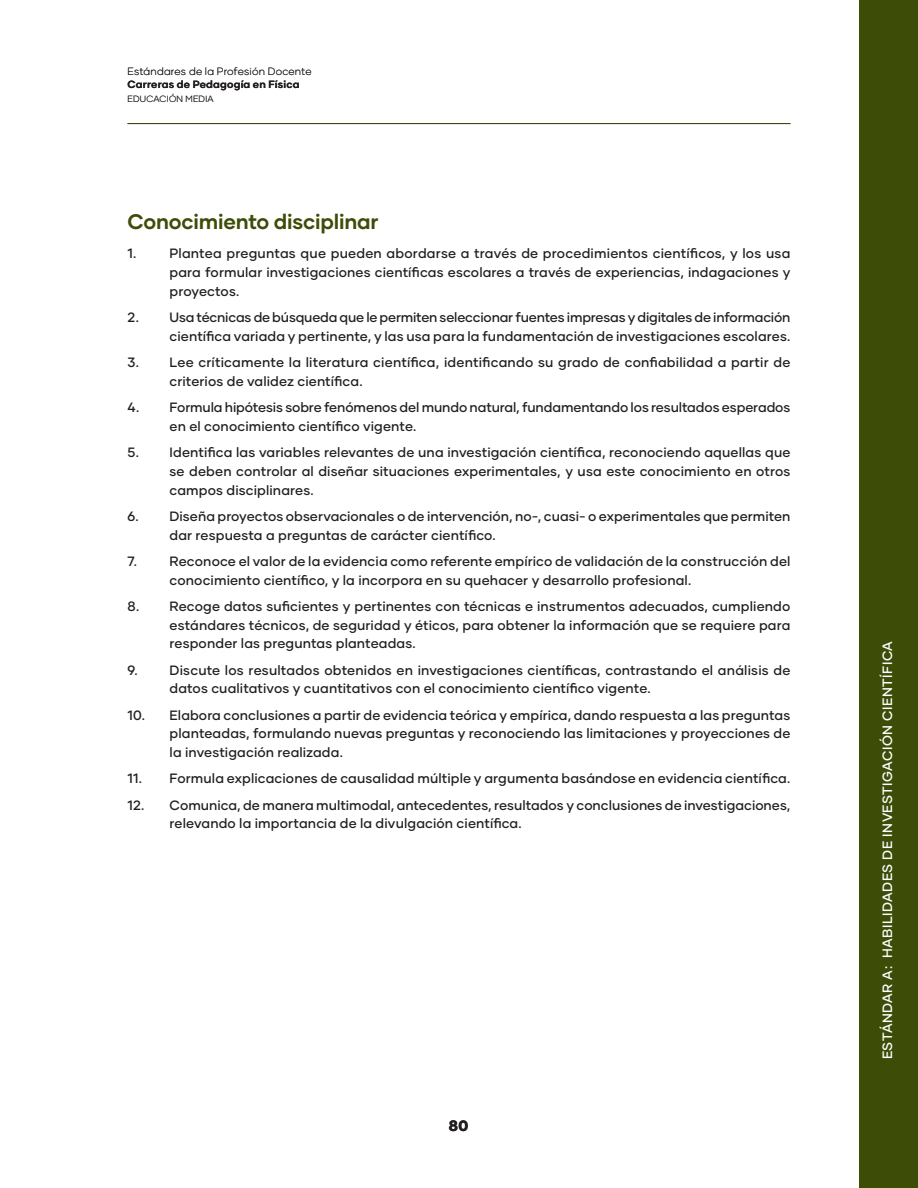
<style>
.page{position:relative;width:918px;height:1188px;background:#fff}
.page>*{position:absolute;margin:0;border:0;box-sizing:border-box;transform-origin:0 0}
.t1{font:700 21px "Gilmer";letter-spacing:-.01em;color:#3d4d08}
.t2{font:800 15px "Gilmer";color:#231f20}
.Bullets_Med_9_-_sin{font:500 13.5px/18.8px "Gilmer";letter-spacing:.005em;color:#231f20}
.t3{font:500 13.5px "Gilmer";letter-spacing:.035em;color:#fff}
.t4{font:300 10.5px "Gilmer";letter-spacing:.015em;color:#231f20}
.t5{font:700 10.5px "Gilmer";letter-spacing:.02em;color:#231f20}
.t6{font:300 9px "Gilmer";letter-spacing:.025em;color:#231f20}
</style>
<div class="page">
<hr style="left:128px;top:123px;width:662px;height:1px;background:#3d4d08">
<div style="left:859px;top:0;width:59px;height:1188px;background:#3d4d08"></div>
<p class="t4" style="left:128px;top:64px;width:186px">Estándares de la Profesión Docente</p>
<p class="t5" style="left:128px;top:78px;width:173px">Carreras de Pedagogía en Física</p>
<p class="t6" style="left:128px;top:93px;width:88px">EDUCACIÓN MEDIA</p>
<p class="t1" style="left:128px;top:209px;width:253px">Conocimiento disciplinar</p>
<p class="Bullets_Med_9_-_sin" style="left:128px;top:244px;width:10px">1.</p>
<p class="Bullets_Med_9_-_sin" style="left:170px;top:244px;width:622px;text-align:justify">Plantea preguntas que pueden abordarse a través de procedimientos científicos, y los usa para formular investigaciones científicas escolares a través de experiencias, indagaciones y proyectos.</p>
<p class="Bullets_Med_9_-_sin" style="left:128px;top:308px;width:664px;text-align:right">2. Usa técnicas de búsqueda que le permiten seleccionar fuentes impresas y digitales de información científica variada y pertinente, y las usa para la fundamentación de investigaciones escolares.</p>
<p class="Bullets_Med_9_-_sin" style="left:170px;top:353px;width:622px;text-indent:-42px">3. Lee críticamente la literatura científica, identificando su grado de confiabilidad a partir de criterios de validez científica.</p>
<p class="Bullets_Med_9_-_sin" style="left:170px;top:398px;width:622px;text-indent:-42px">4. Formula hipótesis sobre fenómenos del mundo natural, fundamentando los resultados esperados en el conocimiento científico vigente.</p>
<p class="Bullets_Med_9_-_sin" style="left:170px;top:443px;width:622px;text-align:justify;text-indent:-42px">5. Identifica las variables relevantes de una investigación científica, reconociendo aquellas que se deben controlar al diseñar situaciones experimentales, y usa este conocimiento en otros campos disciplinares.</p>
<p class="Bullets_Med_9_-_sin" style="left:170px;top:507px;width:622px;text-indent:-42px">6. Diseña proyectos observacionales o de intervención, no-, cuasi- o experimentales que permiten dar respuesta a preguntas de carácter científico.</p>
<p class="Bullets_Med_9_-_sin" style="left:128px;top:552px;width:11px">7.</p>
<p class="Bullets_Med_9_-_sin" style="left:170px;top:552px;width:622px">Reconoce el valor de la evidencia como referente empírico de validación de la construcción del conocimiento científico, y la incorpora en su quehacer y desarrollo profesional.</p>
<p class="Bullets_Med_9_-_sin" style="left:170px;top:597px;width:622px;text-align:justify;text-indent:-42px">8. Recoge datos suficientes y pertinentes con técnicas e instrumentos adecuados, cumpliendo estándares técnicos, de seguridad y éticos, para obtener la información que se requiere para responder las preguntas planteadas.</p>
<p class="Bullets_Med_9_-_sin" style="left:170px;top:660px;width:622px;text-indent:-42px">9. Discute los resultados obtenidos en investigaciones científicas, contrastando el análisis de datos cualitativos y cuantitativos con el conocimiento científico vigente.</p>
<p class="Bullets_Med_9_-_sin" style="left:170px;top:705px;width:622px;text-align:justify;text-indent:-42px">10. Elabora conclusiones a partir de evidencia teórica y empírica, dando respuesta a las preguntas planteadas, formulando nuevas preguntas y reconociendo las limitaciones y proyecciones de la investigación realizada.</p>
<p class="Bullets_Med_9_-_sin" style="left:128px;top:769px;width:664px">11. Formula explicaciones de causalidad múltiple y argumenta basándose en evidencia científica.</p>
<p class="Bullets_Med_9_-_sin" style="left:170px;top:795px;width:622px;text-indent:-42px">12. Comunica, de manera multimodal, antecedentes, resultados y conclusiones de investigaciones, relevando la importancia de la divulgación científica.</p>
<p class="t2" style="left:449px;top:1116px;width:21px">80</p>
<p class="t3" style="left:879px;top:1059px;width:420px;rotate:-90deg">ESTÁNDAR A: HABILIDADES DE INVESTIGACIÓN CIENTÍFICA</p>
</div>
